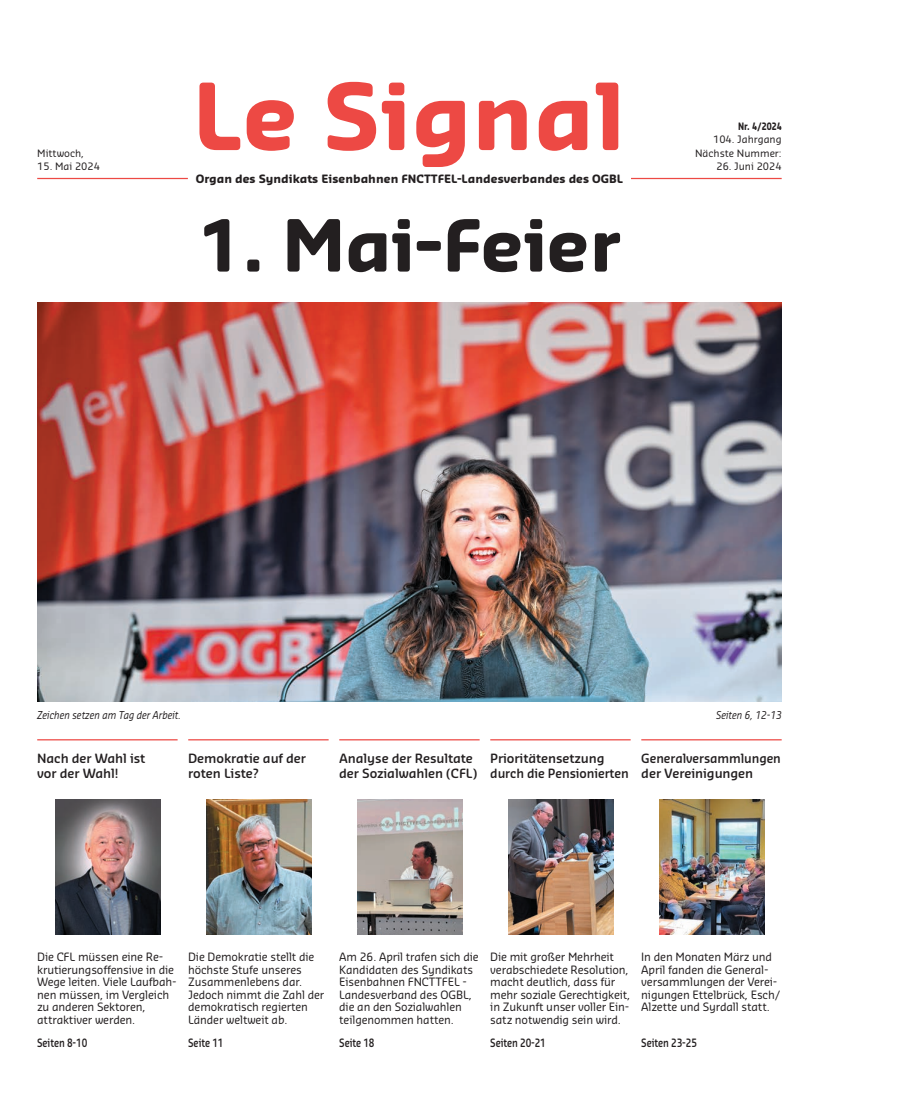
<style>
.page{position:relative;width:904px;height:1102px;background:#fff}
.page>*{position:absolute;margin:0;border:0;box-sizing:border-box;transform-origin:0 0}
.t1{font:700 90px "Sansa Soft Std";color:#ed4944}
.t2{font:700 70px "Sansa Soft Std";letter-spacing:-.01em;color:#231f20}
.t3{font:600 12.5px/15px "Sansa Soft Std";letter-spacing:-.01em;color:#231f20}
.t4{font:600 12.5px/15px "Sansa Soft Std";letter-spacing:-.01em;color:#231f20;scale:.95 1}
.t5{font:11.25px/12.5px "Sansa Soft Std";letter-spacing:-.015em;color:#231f20}
.t6{font:700 11.25px "Sansa Soft Std";color:#231f20}
.t7{font:600 11.25px "Sansa Soft Std";letter-spacing:-.01em;color:#231f20;scale:.8 1}
.t8{font:italic 10.62px "Sansa Soft Std";color:#231f20;scale:.85 1}
.t9{font:10px/13.2px "Sansa Soft Std";color:#231f20;text-align:right}
.t10{font:700 10px "Sansa Soft Std";color:#231f20;scale:.8 1}
</style>
<div class="page">
<hr style="left:37px;top:178px;width:151px;height:1px;background:#ed4944">
<hr style="left:631px;top:178px;width:150px;height:1px;background:#ed4944">
<hr style="left:490px;top:739px;width:140px;height:1px;background:#ed4944">
<img style="left:508px;top:799px;width:105px;height:135px">
<hr style="left:339px;top:739px;width:140px;height:1px;background:#ed4944">
<img style="left:357px;top:799px;width:105px;height:135px">
<hr style="left:641px;top:739px;width:140px;height:1px;background:#ed4944">
<img style="left:659px;top:799px;width:105px;height:135px">
<hr style="left:37px;top:739px;width:141px;height:1px;background:#ed4944">
<img style="left:55px;top:799px;width:105px;height:135px">
<img style="left:37px;top:303px;width:744px;height:398px">
<hr style="left:188px;top:739px;width:140px;height:1px;background:#ed4944">
<img style="left:206px;top:799px;width:105px;height:135px">
<p class="t9" style="left:37px;top:146px;width:48px">Mittwoch,</p>
<p class="t9" style="left:37px;top:159px;width:64px">15. Mai 2024</p>
<h1 class="t1" style="left:192px;top:57px;width:434px">Le Signal</h1>
<p class="t6" style="left:196px;top:171px;width:429px">Organ des Syndikats Eisenbahnen FNCTTFEL-Landesverbandes des OGBL</p>
<h2 class="t2" style="left:199px;top:199px;width:423px">1. Mai-Feier</h2>
<p class="t10" style="left:738px;top:120px;width:56px">Nr. 4/2024</p>
<p class="t9" style="left:695px;top:133px;width:88px">104. Jahrgang<br>Nächste Nummer:</p>
<p class="t9" style="left:716px;top:159px;width:67px">26. Juni 2024</p>
<p class="t8" style="left:37px;top:708px;width:171px">Zeichen setzen am Tag der Arbeit.</p>
<p class="t8" style="left:716px;top:708px;width:79px">Seiten 6, 12-13</p>
<p class="t3" style="left:37px;top:751px;width:110px">Nach der Wahl ist vor der Wahl!</p>
<p class="t3" style="left:188px;top:751px;width:119px">Demokratie auf der roten Liste?</p>
<p class="t3" style="left:339px;top:751px;width:139px">Analyse der Resultate der Sozialwahlen (CFL)</p>
<p class="t3" style="left:490px;top:751px;width:140px">Prioritätensetzung durch die Pensionierten</p>
<p class="t4" style="left:641px;top:751px;width:148px">Generalversammlungen der Vereinigungen</p>
<p class="t5" style="left:37px;top:950px;width:141px">Die CFL müssen eine Re&shy;krutierungsoffensive in die<br>Wege leiten. Viele Laufbah&shy;nen müssen, im Vergleich zu anderen Sektoren, attraktiver werden.</p>
<p class="t7" style="left:37px;top:1035px;width:64px">Seiten 8-10</p>
<p class="t5" style="left:188px;top:950px;width:137px">Die Demokratie stellt die höchste Stufe unseres<br>Zusammenlebens dar.<br>Jedoch nimmt die Zahl der demokratisch regierten<br>Länder weltweit ab.</p>
<p class="t7" style="left:188px;top:1035px;width:46px">Seite 11</p>
<p class="t5" style="left:339px;top:950px;width:141px">Am 26. April trafen sich die<br>Kandidaten des Syndikats<br>Eisenbahnen FNCTTFEL -<br>Landesverband des OGBL, die an den Sozialwahlen teilgenommen hatten.</p>
<p class="t7" style="left:339px;top:1035px;width:46px">Seite 18</p>
<p class="t5" style="left:490px;top:950px;width:141px">Die mit großer Mehrheit verabschiedete Resolution, macht deutlich, dass für mehr soziale Gerechtigkeit, in Zukunft unser voller Ein&shy;satz notwendig sein wird.</p>
<p class="t7" style="left:490px;top:1035px;width:71px">Seiten 20-21</p>
<p class="t5" style="left:641px;top:950px;width:140px">In den Monaten März und<br>April fanden die General&shy;versammlungen der Verei&shy;nigungen Ettelbrück, Esch/<br>Alzette und Syrdall statt.</p>
<p class="t7" style="left:641px;top:1035px;width:71px">Seiten 23-25</p>
</div>
